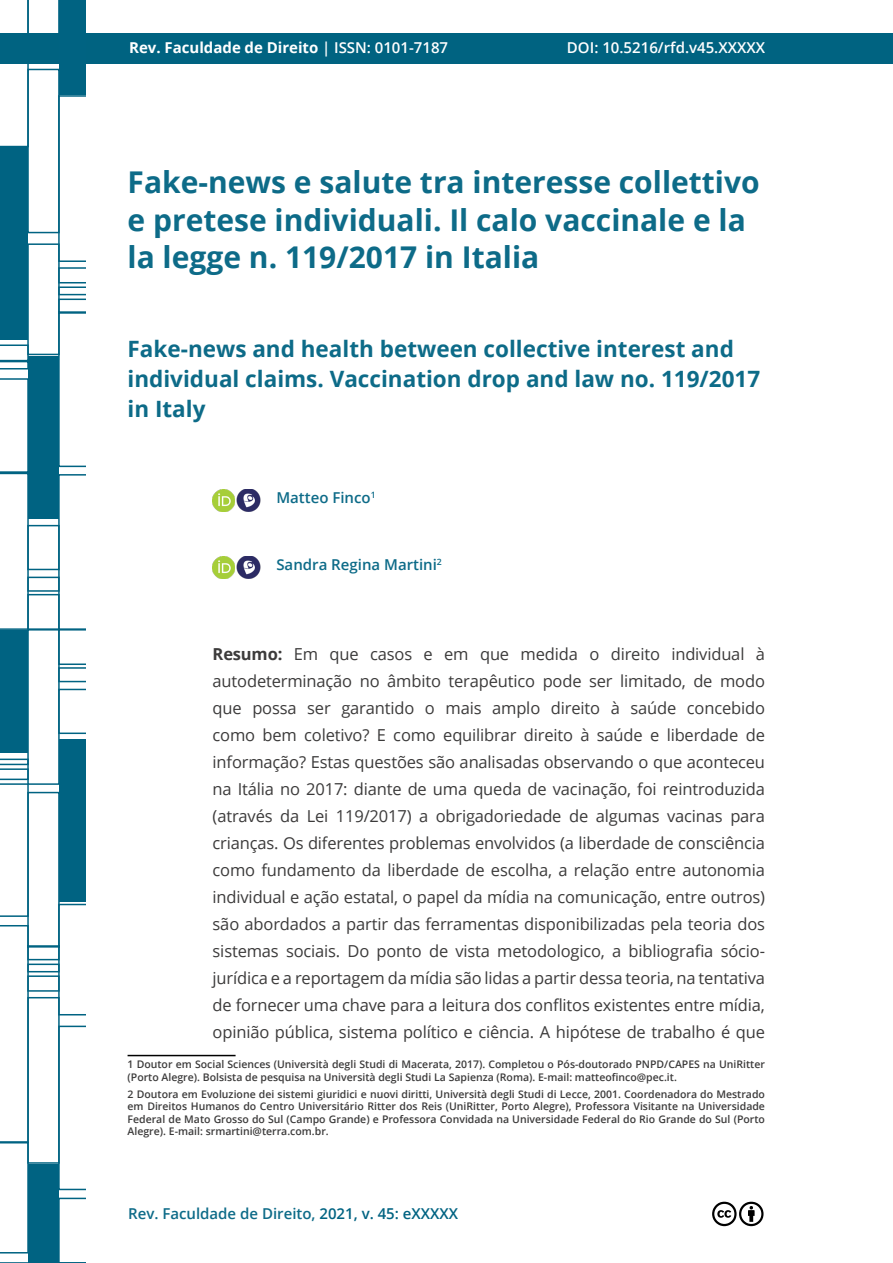
<style>
.page{position:relative;width:893px;height:1263px;background:#fff}
.page>*{position:absolute;margin:0;border:0;box-sizing:border-box;transform-origin:0 0}
.t1{font:700 30px/37.5px "Open Sans";color:#0d6b88}
.t2{font:700 22.5px/30px "Open Sans";color:#0d6b88}
.t3{font:16.5px/27px "Open Sans";letter-spacing:-.01em;color:#3c3b3b;text-align:justify}
.t4{font:600 15px "Open Sans";color:#0d6b88}
.t5{font:700 15px "Open Sans";color:#fff}
.t6{font:600 15px "Open Sans";color:#fff}
.t7{font:600 10.5px/12.6px "Open Sans";color:#3c3b3b}
.s1{font-weight:600}
.s2{font-weight:700}
.s3{color:#006382}
</style>
<div class="page">
<div style="left:0;top:33px;width:893px;height:31px;background:#006381"></div>
<svg style="left:0;top:0;width:85px;height:1263px"></svg>
<svg style="left:712px;top:1201px;width:52px;height:26px"></svg>
<hr style="left:128px;top:1055px;width:108px;height:1px;background:#000">
<img style="left:213px;top:489px;width:20px;height:22px">
<img style="left:233px;top:489px;width:28px;height:22px">
<img style="left:213px;top:556px;width:20px;height:22px">
<img style="left:233px;top:556px;width:28px;height:22px">
<p class="t5" style="left:129px;top:37px;width:320px">Rev. Faculdade de Direito <span class="s1">| ISSN: 0101-7187</span></p>
<p class="t6" style="left:567px;top:37px;width:200px">DOI: 10.5216/rfd.v45.XXXXX</p>
<h1 class="t1" style="left:128px;top:163px;width:634px">Fake-news e salute tra interesse collettivo e pretese individuali. Il calo vaccinale e la la legge n. 119/2017 in Italia</h1>
<h2 class="t2" style="left:128px;top:333px;width:634px">Fake-news and health between collective interest and individual claims. Vaccination drop and law no. 119/2017 in Italy</h2>
<p class="t4" style="left:276px;top:487px;width:101px">Matteo Finco<sup>1</sup></p>
<p class="t4" style="left:276px;top:554px;width:167px">Sandra Regina Martini<sup>2</sup></p>
<p class="t3" style="left:213px;top:640px;width:554px"><span class="s2">Resumo:</span> Em que casos e em que medida o direito individual à autodeterminação no âmbito terapêutico pode ser limitado, de modo que possa ser garantido o mais amplo direito à saúde concebido como bem coletivo? E como equilibrar direito à saúde e liberdade de informação? Estas questões são analisadas observando o que aconteceu na Itália no 2017: diante de uma queda de vacinação, foi reintroduzida (através da Lei 119/2017) a obrigadoriedade de algumas vacinas para crianças. Os diferentes problemas envolvidos (a liberdade de consciência como fundamento da liberdade de escolha, a relação entre autonomia individual e ação estatal, o papel da mídia na comunicação, entre outros) são abordados a partir das ferramentas disponibilizadas pela teoria dos sistemas sociais. Do ponto de vista metodologico, a bibliografia sócio&shy;jurídica e a reportagem da mídia são lidas a partir dessa teoria, na tentativa de fornecer uma chave para a leitura dos conflitos existentes entre mídia, opinião pública, sistema político e ciência. A hipótese de trabalho é que</p>
<p class="t7" style="left:128px;top:1058px;width:639px">1 Doutor em Social Sciences (Università degli Studi di Macerata, 2017). Completou o Pós-doutorado PNPD/CAPES na UniRitter (Porto Alegre). Bolsista de pesquisa na Università degli Studi La Sapienza (Roma). E-mail: matteofinco@pec.it.</p>
<p class="t7" style="left:128px;top:1087px;width:639px;text-align:justify">2 Doutora em Evoluzione dei sistemi giuridici e nuovi diritti, Università degli Studi di Lecce, 2001. Coordenadora do Mestrado em Direitos Humanos do Centro Universitário Ritter dos Reis (UniRitter, Porto Alegre), Professora Visitante na Universidade Federal de Mato Grosso do Sul (Campo Grande) e Professora Convidada na Universidade Federal do Rio Grande do Sul (Porto Alegre). E-mail: srmartini@terra.com.br.</p>
<p class="t4" style="left:128px;top:1203px;width:332px">Rev. Faculdade de Direito, <span class="s3">2021, v. 45: eXXXXX</span></p>
</div>
